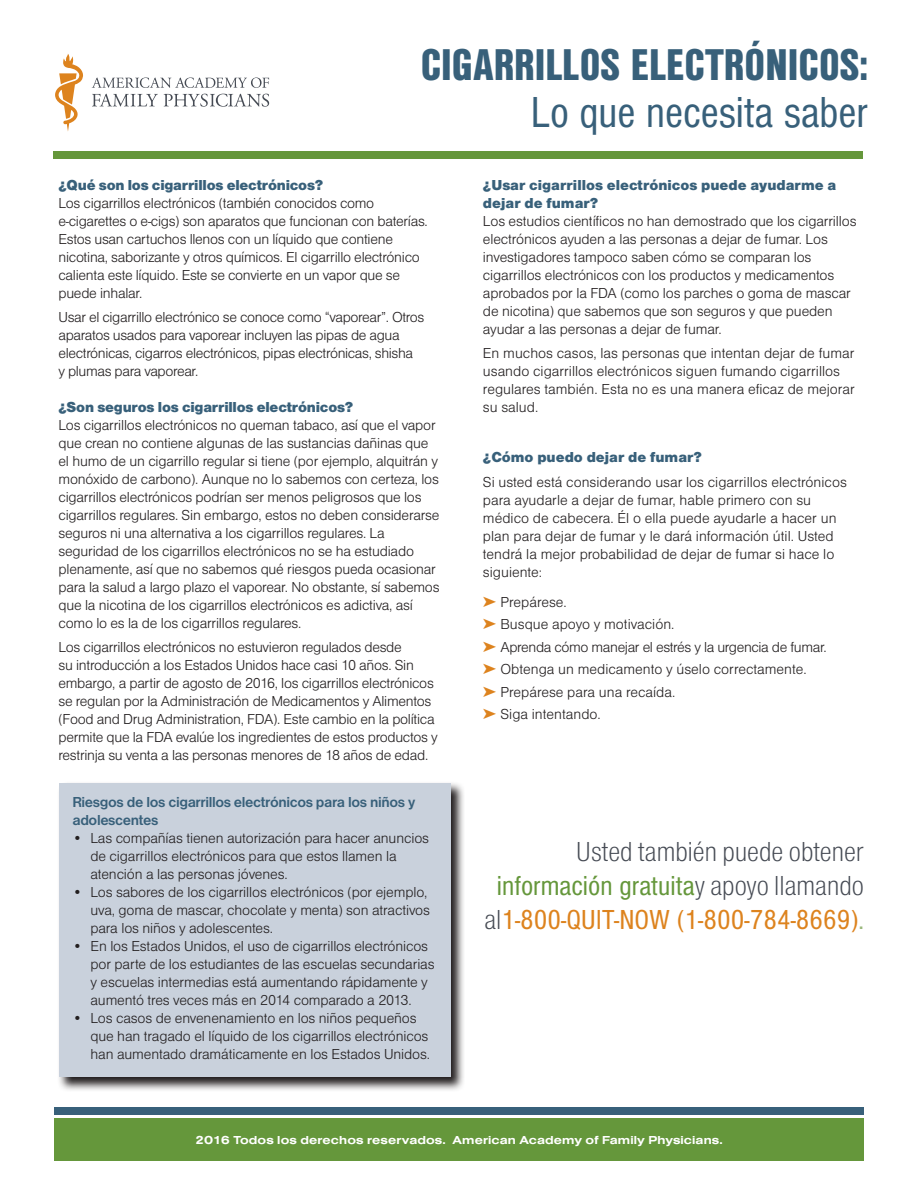
<style>
.page{position:relative;width:918px;height:1188px;background:#fff}
.page>*{position:absolute;margin:0;border:0;box-sizing:border-box;transform-origin:0 0}
.ParaStyle05-Leading{font:46.2px "Nimbus Sans DOT Blac Cond";color:#38607a}
.ParaStyle05-Leading-2{font:condensed 45px "Nimbus Sans DOT";color:#38607a}
.ParaStyle01-Leading{font:28.5px/34.2px "Nimbus Sans DOT Ligh Cond";color:#464b54;text-align:right}
.ParaStyle01-Leading-2{font:15px/18px "Nimbus Sans DOT Ligh";letter-spacing:-.015em;color:#231f20}
.ParaStyle06-Leading{font:15px/18px "Nimbus Sans DOT Ligh";letter-spacing:-.01em;color:#231f20}
.ParaStyle04-Leading{font:15px "Nimbus Sans DOT Ligh";color:#231f20}
.ParaStyle06-Leading-2{font:700 15px/18px "Nimbus Sans DOT";letter-spacing:-.025em;color:#38607a}
.ParaStyle01-Leading-3{font:15px "Nimbus Sans DOT Blac";letter-spacing:-.015em;color:#38607a}
.ParaStyle04-Leading-2{font:15px "Nimbus Sans DOT Ligh";letter-spacing:-.025em;color:#231f20}
.ParaStyle02-Leading{font:15px "Nimbus Sans DOT Blac";letter-spacing:-.015em;color:#38607a}
.ParaStyle01-Leading-4{font:12px "Nimbus Sans DOT Bold Exte";letter-spacing:.01em;color:#fff}
.s1{font-family:"Nimbus Sans DOT Blac";color:#38607a}
.s2{color:#dd831e}
.s3{font-family:"Nimbus Sans DOT";font-stretch:condensed;color:#65973b}
.s4{font-family:"Nimbus Sans DOT";font-stretch:condensed;color:#dd831e}
.s5{font-family:"Nimbus Sans DOT";font-stretch:condensed;color:#9ab87c}
</style>
<div class="page">
<svg style="left:92px;top:77px;width:177px;height:11px"></svg>
<svg style="left:92px;top:94px;width:66px;height:13px"></svg>
<svg style="left:164px;top:94px;width:105px;height:13px"></svg>
<svg style="left:55px;top:54px;width:28px;height:77px"></svg>
<div style="left:54px;top:1118px;width:810px;height:42px;background:#65973b"></div>
<div style="left:54px;top:1107px;width:810px;height:7px;background:#38607a"></div>
<div style="left:53px;top:151px;width:810px;height:8px;background:#65973b"></div>
<svg style="left:59px;top:783px;width:405px;height:307px;background:#8e8d8e"></svg>
<div style="left:59px;top:783px;width:391px;height:294px;background:#c9d1dc"></div>
<p class="ParaStyle05-Leading" style="left:421px;top:38px;width:449px">CIGARRILLOS ELECTRÓNICOS:</p>
<p class="ParaStyle05-Leading-2" style="left:531px;top:88px;width:339px">Lo que necesita saber</p>
<p class="ParaStyle01-Leading-3" style="left:58px;top:177px;width:266px">¿Qué son los cigarrillos electrónicos?</p>
<p class="ParaStyle01-Leading-2" style="left:58px;top:195px;width:371px">Los cigarrillos electrónicos (también conocidos como e-cigarettes o e-cigs) son aparatos que funcionan con baterías.<br>Estos usan cartuchos llenos con un líquido que contiene nicotina, saborizante y otros químicos. El cigarrillo electrónico calienta este líquido. Este se convierte en un vapor que se puede inhalar.</p>
<p class="ParaStyle01-Leading-2" style="left:58px;top:309px;width:367px">Usar el cigarrillo electrónico se conoce como “vaporear”. Otros aparatos usados para vaporear incluyen las pipas de agua electrónicas, cigarros electrónicos, pipas electrónicas, shisha<br>y plumas para vaporear.</p>
<p class="ParaStyle02-Leading" style="left:58px;top:399px;width:296px">¿Son seguros los cigarrillos electrónicos?</p>
<p class="ParaStyle01-Leading-2" style="left:58px;top:417px;width:383px">Los cigarrillos electrónicos no queman tabaco, así que el vapor que crean no contiene algunas de las sustancias dañinas que el humo de un cigarrillo regular si tiene (por ejemplo, alquitrán y monóxido de carbono). Aunque no lo sabemos con certeza, los cigarrillos electrónicos podrían ser menos peligrosos que los cigarrillos regulares. Sin embargo, estos no deben considerarse seguros ni una alternativa a los cigarrillos regulares. La seguridad de los cigarrillos electrónicos no se ha estudiado plenamente, así que no sabemos qué riesgos pueda ocasionar para la salud a largo plazo el vaporear. No obstante, sí sabemos que la nicotina de los cigarrillos electrónicos es adictiva, así como lo es la de los cigarrillos regulares.</p>
<p class="ParaStyle01-Leading-2" style="left:58px;top:639px;width:381px">Los cigarrillos electrónicos no estuvieron regulados desde<br>su introducción a los Estados Unidos hace casi 10 años. Sin embargo, a partir de agosto de 2016, los cigarrillos electrónicos se regulan por la Administración de Medicamentos y Alimentos (Food and Drug Administration, FDA). Este cambio en la política permite que la FDA evalúe los ingredientes de estos productos y restrinja su venta a las personas menores de 18 años de edad.</p>
<p class="ParaStyle06-Leading-2" style="left:72px;top:793px;width:344px">Riesgos de los cigarrillos electrónicos para los niños y adolescentes</p>
<p class="ParaStyle06-Leading" style="left:90px;top:829px;width:340px;text-indent:-18px">• Las compañías tienen autorización para hacer anuncios de cigarrillos electrónicos para que estos llamen la atención a las personas jóvenes.</p>
<p class="ParaStyle06-Leading" style="left:90px;top:883px;width:341px;text-indent:-18px">• Los sabores de los cigarrillos electrónicos (por ejemplo, uva, goma de mascar, chocolate y menta) son atractivos para los niños y adolescentes.</p>
<p class="ParaStyle06-Leading" style="left:90px;top:937px;width:346px;text-indent:-18px">• En los Estados Unidos, el uso de cigarrillos electrónicos por parte de los estudiantes de las escuelas secundarias y escuelas intermedias está aumentando rápidamente y aumentó tres veces más en 2014 comparado a 2013.</p>
<p class="ParaStyle06-Leading" style="left:90px;top:1009px;width:341px;text-indent:-18px">• Los casos de envenenamiento en los niños pequeños que han tragado el líquido de los cigarrillos electrónicos han aumentado dramáticamente en los Estados Unidos.</p>
<p class="ParaStyle01-Leading-2" style="left:483px;top:176px;width:375px"><span class="s1">¿Usar cigarrillos electrónicos puede ayudarme a dejar de fumar?<br></span>Los estudios científicos no han demostrado que los cigarrillos electrónicos ayuden a las personas a dejar de fumar. Los investigadores tampoco saben cómo se comparan los cigarrillos electrónicos con los productos y medicamentos aprobados por la FDA (como los parches o goma de mascar de nicotina) que sabemos que son seguros y que pueden ayudar a las personas a dejar de fumar.</p>
<p class="ParaStyle01-Leading-2" style="left:483px;top:345px;width:373px">En muchos casos, las personas que intentan dejar de fumar usando cigarrillos electrónicos siguen fumando cigarrillos regulares también. Esta no es una manera eficaz de mejorar su salud.</p>
<p class="ParaStyle01-Leading-3" style="left:483px;top:448px;width:221px">¿Cómo puedo dejar de fumar?</p>
<p class="ParaStyle01-Leading-2" style="left:483px;top:473px;width:365px">Si usted está considerando usar los cigarrillos electrónicos para ayudarle a dejar de fumar, hable primero con su médico de cabecera. Él o ella puede ayudarle a hacer un plan para dejar de fumar y le dará información útil. Usted tendrá la mejor probabilidad de dejar de fumar si hace lo siguiente:</p>
<p class="ParaStyle04-Leading" style="left:483px;top:593px;width:85px"><span class="s2">➤</span> Prepárese.</p>
<p class="ParaStyle04-Leading" style="left:483px;top:616px;width:193px"><span class="s2">➤</span> Busque apoyo y motivación.</p>
<p class="ParaStyle04-Leading-2" style="left:483px;top:638px;width:345px"><span class="s2">➤</span> Aprenda cómo manejar el estrés y la urgencia de fumar.</p>
<p class="ParaStyle04-Leading" style="left:483px;top:661px;width:325px"><span class="s2">➤</span> Obtenga un medicamento y úselo correctamente.</p>
<p class="ParaStyle04-Leading" style="left:483px;top:683px;width:194px"><span class="s2">➤</span> Prepárese para una recaída.</p>
<p class="ParaStyle04-Leading" style="left:483px;top:706px;width:119px"><span class="s2">➤</span> Siga intentando.</p>
<p class="ParaStyle01-Leading" style="left:484px;top:835px;width:381px">Usted también puede obtener <span class="s3">información gratuita</span>y apoyo llamando al<span class="s4">1-800-QUIT-NOW (1-800-784-8669)</span><span class="s5">.</span></p>
<p class="ParaStyle01-Leading-4" style="left:195px;top:1133px;width:529px">2016 Todos los derechos reservados. American Academy of Family Physicians.</p>
</div>
